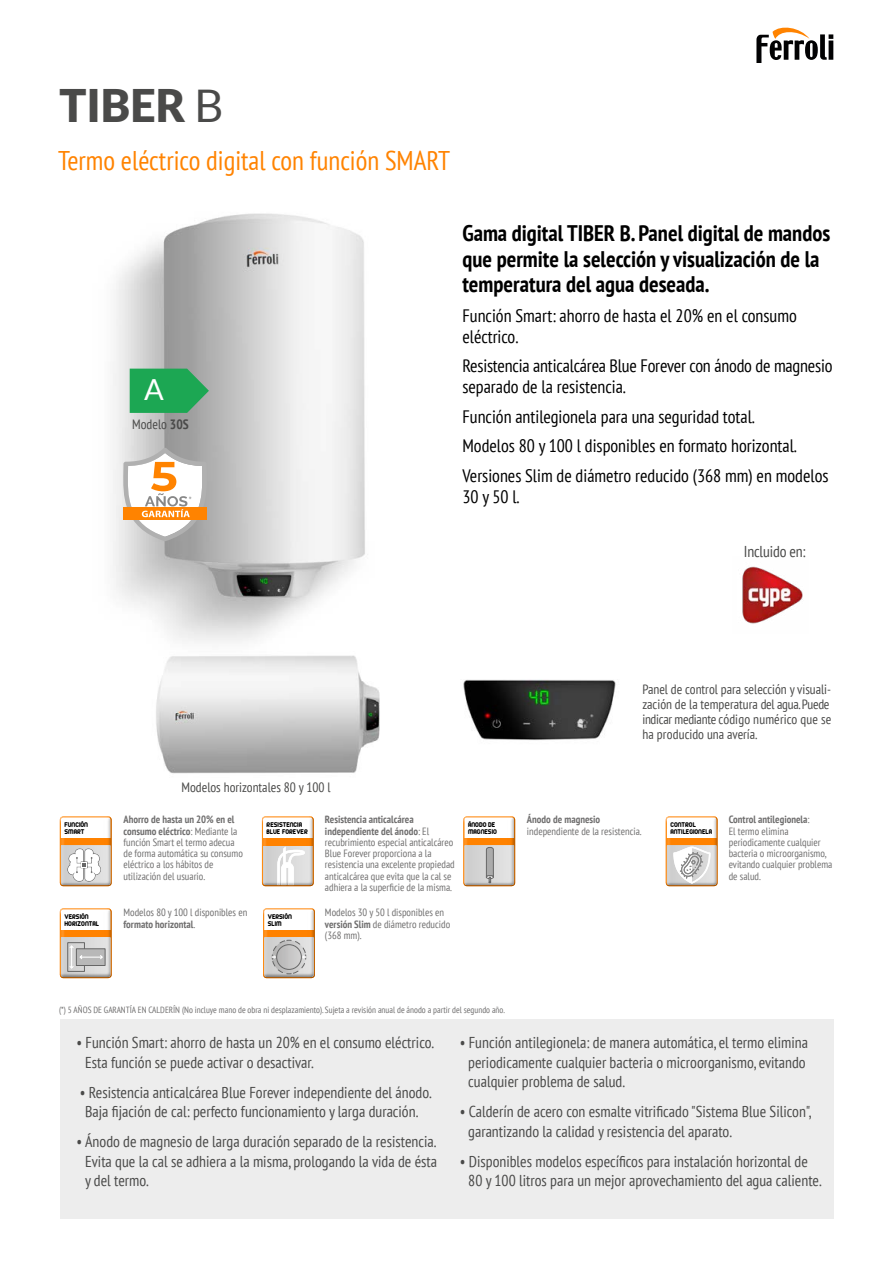
<style>
.page{position:relative;width:893px;height:1263px;background:#fff}
.page>*{position:absolute;margin:0;border:0;box-sizing:border-box;transform-origin:0 0}
.Titulo{font:900 45px "Lato";color:#4a4a49}
.Titulo-2{font:28.95px "Lato";color:#fff}
.Titulo-3{font:condensed 27px "PT Sans";color:#ff8300}
.Entradilla{font:700 condensed 22.5px/25.5px "PT Sans";color:#000}
.TEXTO_GENERAL{font:condensed 18px/21px "PT Sans";color:#000}
.t1{font:condensed 15.75px/19.5px "PT Sans";color:#4a4a49}
.TEXTO_GENERAL-2{font:condensed 13.5px/15px "PT Sans";color:#4a4a49}
.Texto_sellos{font:condensed 10.5px/11.2px "PT Sans";color:#706f6f}
.Texto_sellos-2{font:700 condensed 10.5px "PT Sans";color:#706f6f}
.Texto_sellos-3{font:condensed 9px "PT Sans";color:#706f6f}
.t2{font:7.5px/7.5px "z Arista";color:#000}
.s1{font-weight:400}
.s2{font-weight:700}
</style>
<div class="page">
<svg style="left:756px;top:28px;width:77px;height:34px"></svg>
<img style="left:113px;top:213px;width:252px;height:427px">
<div style="left:60px;top:1019px;width:773px;height:200px;background:#ededed"></div>
<img style="left:156px;top:640px;width:224px;height:134px">
<img style="left:463px;top:679px;width:153px;height:61px">
<svg style="left:130px;top:369px;width:79px;height:44px;background:#2fa75e"></svg>
<svg style="left:122px;top:448px;width:86px;height:93px"></svg>
<svg style="left:60px;top:816px;width:52px;height:70px"></svg>
<svg style="left:666px;top:816px;width:52px;height:70px"></svg>
<img style="left:673px;top:846px;width:37px;height:38px">
<svg style="left:463px;top:816px;width:52px;height:70px"></svg>
<img style="left:310px;top:816px;width:4px;height:69px">
<img style="left:310px;top:839px;width:3px;height:46px">
<img style="left:262px;top:816px;width:48px;height:70px">
<img style="left:277px;top:846px;width:28px;height:39px">
<svg style="left:263px;top:908px;width:52px;height:70px"></svg>
<svg style="left:60px;top:908px;width:52px;height:70px"></svg>
<img style="left:742px;top:566px;width:61px;height:58px">
<p class="Titulo" style="left:60px;top:79px;width:166px">TIBER <span class="s1">B</span></p>
<p class="Titulo-3" style="left:58px;top:143px;width:394px">Termo eléctrico digital con función SMART</p>
<p class="Titulo-2" style="left:144px;top:374px;width:21px">A</p>
<p class="TEXTO_GENERAL-2" style="left:132px;top:417px;width:58px">Modelo <span class="s2">30S</span></p>
<p class="Entradilla" style="left:462px;top:220px;width:369px">Gama digital TIBER B. Panel digital de mandos que permite la selección y visualización de la temperatura del agua deseada.</p>
<p class="TEXTO_GENERAL" style="left:462px;top:304px;width:336px">Función Smart: ahorro de hasta el 20% en el consumo eléctrico.</p>
<p class="TEXTO_GENERAL" style="left:462px;top:355px;width:372px">Resistencia anticalcárea Blue Forever con ánodo de magnesio separado de la resistencia.</p>
<p class="TEXTO_GENERAL" style="left:462px;top:405px;width:294px">Función antilegionela para una seguridad total.</p>
<p class="TEXTO_GENERAL" style="left:462px;top:435px;width:336px">Modelos 80 y 100 l disponibles en formato horizontal.</p>
<p class="TEXTO_GENERAL" style="left:462px;top:464px;width:368px">Versiones Slim de diámetro reducido (368 mm) en modelos<br>30 y 50 l.</p>
<p class="t1" style="left:744px;top:541px;width:63px">Incluido en:</p>
<p class="TEXTO_GENERAL-2" style="left:181px;top:779px;width:151px">Modelos horizontales 80 y 100 l</p>
<p class="TEXTO_GENERAL-2" style="left:642px;top:681px;width:191px">Panel de control para selección y visuali&shy;zación de la temperatura del agua. Puede indicar mediante código numérico que se ha producido una avería.</p>
<p class="Texto_sellos-2" style="left:527px;top:813px;width:75px">Ánodo de magnesio</p>
<p class="Texto_sellos" style="left:527px;top:825px;width:116px">independiente de la resistencia.</p>
<p class="Texto_sellos" style="left:123px;top:814px;width:121px"><span class="s2">Ahorro de hasta un 20% en el consumo eléctrico</span>: Mediante la función Smart el termo adecua de forma automática su consumo eléctrico a los hábitos de utilización del usuario.</p>
<p class="Texto_sellos" style="left:325px;top:814px;width:131px"><span class="s2">Resistencia anticalcárea independiente del ánodo</span>: El recubrimiento especial anticalcáreo Blue Forever proporciona a la resistencia una excelente propiedad anticalcárea que evita que la cal se adhiera a la superficie de la misma.</p>
<p class="Texto_sellos" style="left:729px;top:814px;width:105px"><span class="s2">Control antilegionela</span>:<br>El termo elimina periodicamente cualquier bacteria o microorganismo, evitando cualquier problema de salud.</p>
<p class="t2" style="left:64px;top:820px;width:25px">FUNCIÓN<br>SMART</p>
<p class="t2" style="left:670px;top:820px;width:43px">CONTROL<br>ANTILEGIONELA</p>
<p class="t2" style="left:468px;top:820px;width:30px">ÁNODO DE<br>MAGNESIO</p>
<p class="t2" style="left:267px;top:820px;width:43px">RESISTENCIA<br>BLUE FOREVER</p>
<p class="t2" style="left:64px;top:912px;width:36px">VERSIÓN<br>HORIZONTAL</p>
<p class="Texto_sellos" style="left:123px;top:907px;width:125px">Modelos 80 y 100 l disponibles en <span class="s2">formato horizontal</span>.</p>
<p class="Texto_sellos" style="left:325px;top:907px;width:127px">Modelos 30 y 50 l disponibles en <span class="s2">versión Slim</span> de diámetro reducido (368 mm).</p>
<p class="t2" style="left:268px;top:912px;width:26px">VERSIÓN<br>SLIM</p>
<p class="Texto_sellos-3" style="left:59px;top:1004px;width:447px">(*) 5 AÑOS DE GARANTÍA EN CALDERÍN (No incluye mano de obra ni desplazamiento). Sujeta a revisión anual de ánodo a partir del segundo año.</p>
<p class="t1" style="left:85px;top:1032px;width:350px;text-indent:-9px">• Función Smart: ahorro de hasta un 20% en el consumo eléctrico.<br>Esta función se puede activar o desactivar.</p>
<p class="t1" style="left:80px;top:1082px;width:353px;text-align:center">• Resistencia anticalcárea Blue Forever independiente del ánodo.<br>Baja fijación de cal: perfecto funcionamiento y larga duración.</p>
<p class="t1" style="left:85px;top:1131px;width:354px;text-align:justify;text-indent:-9px">• Ánodo de magnesio de larga duración separado de la resistencia.<br>Evita que la cal se adhiera a la misma, prologando la vida de ésta y del termo.</p>
<p class="t1" style="left:468px;top:1032px;width:341px;text-indent:-9px">• Función antilegionela: de manera automática, el termo elimina periodicamente cualquier bacteria o microorganismo, evitando cualquier problema de salud.</p>
<p class="t1" style="left:468px;top:1101px;width:345px;text-indent:-9px">• Calderín de acero con esmalte vitrificado "Sistema Blue Silicon", garantizando la calidad y resistencia del aparato.</p>
<p class="t1" style="left:468px;top:1151px;width:355px;text-indent:-9px">• Disponibles modelos específicos para instalación horizontal de<br>80 y 100 litros para un mejor aprovechamiento del agua caliente.</p>
</div>
